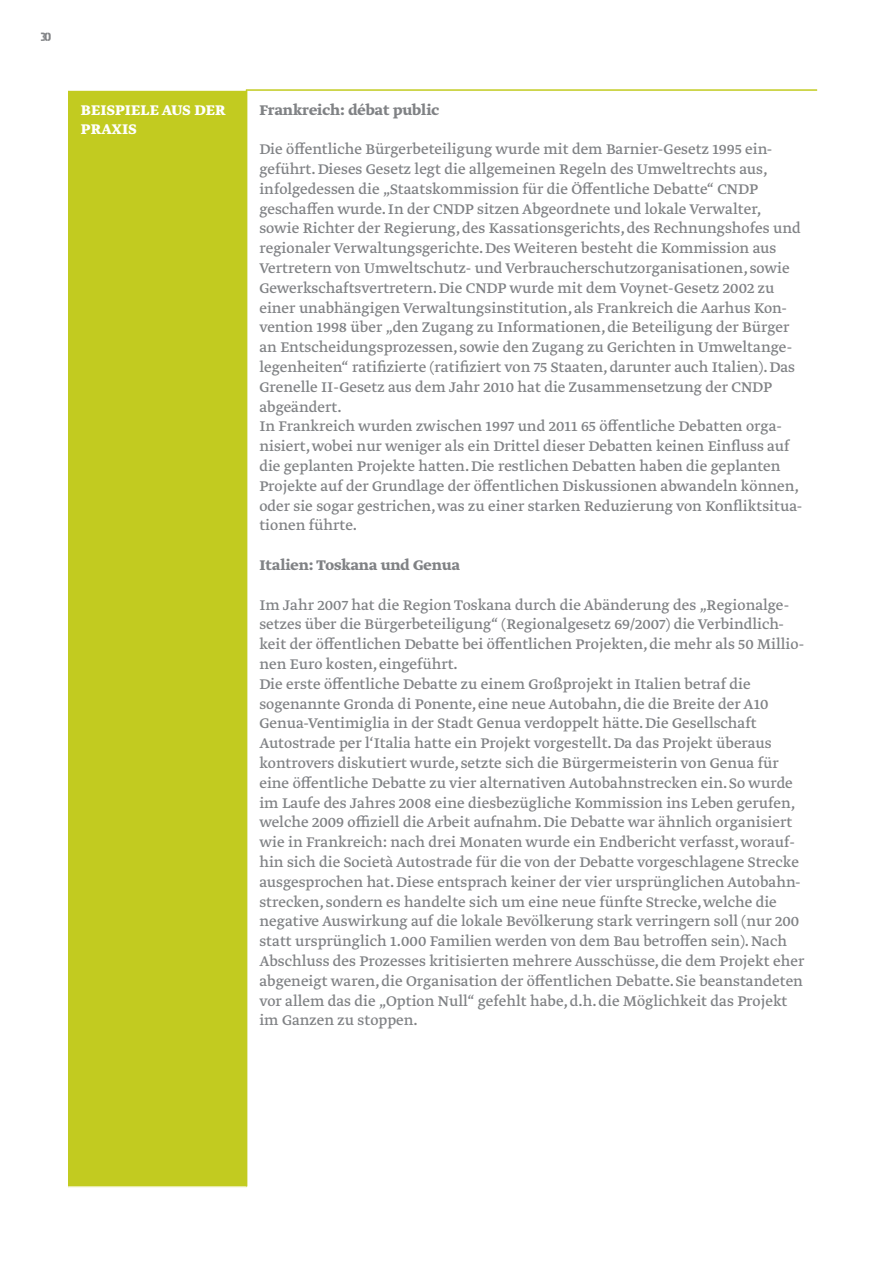
<style>
.page{position:relative;width:893px;height:1263px;background:#fff}
.page>*{position:absolute;margin:0;border:0;box-sizing:border-box;transform-origin:0 0}
.t1{font:16.5px/19.8px "Greta Text";color:#808285}
.t2{font:700 16.5px "Greta Text";color:#808285}
.t3{font:700 16.5px/19.8px "Greta Text";letter-spacing:.01em;color:#fff}
.t4{font:12px "Captureit";color:#808285}
</style>
<div class="page">
<div style="left:68px;top:90px;width:179px;height:1097px;background:#c2cb20"></div>
<hr style="left:68px;top:89px;width:178px;height:2px;background:#fff">
<hr style="left:68px;top:1186px;width:179px;height:2px;background:#fff">
<hr style="left:246px;top:89px;width:571px;height:2px;background:#c2cb20">
<p class="t4" style="left:41px;top:30px;width:12px">30</p>
<p class="t3" style="left:81px;top:100px;width:147px">BEISPIELE AUS DER<br>PRAXIS</p>
<p class="t2" style="left:259px;top:100px;width:181px">Frankreich: débat public</p>
<p class="t1" style="left:259px;top:140px;width:544px">Die öffentliche Bürgerbeteiligung wurde mit dem Barnier-Gesetz 1995 ein&shy;geführt. Dieses Gesetz legt die allgemeinen Regeln des Umweltrechts aus, infolgedessen die „Staatskommission für die Öffentliche Debatte“ CNDP geschaffen wurde. In der CNDP sitzen Abgeordnete und lokale Verwalter, sowie Richter der Regierung, des Kassationsgerichts, des Rechnungshofes und regionaler Verwaltungsgerichte. Des Weiteren besteht die Kommission aus Vertretern von Umweltschutz- und Verbraucherschutzorganisationen, sowie Gewerkschaftsvertretern. Die CNDP wurde mit dem Voynet-Gesetz 2002 zu einer unabhängigen Verwaltungsinstitution, als Frankreich die Aarhus Kon&shy;vention 1998 über „den Zugang zu Informationen, die Beteiligung der Bürger an Entscheidungsprozessen, sowie den Zugang zu Gerichten in Umweltange&shy;legenheiten“ ratifizierte (ratifiziert von 75 Staaten, darunter auch Italien). Das Grenelle II-Gesetz aus dem Jahr 2010 hat die Zusammensetzung der CNDP abgeändert.<br>In Frankreich wurden zwischen 1997 und 2011 65 öffentliche Debatten orga&shy;nisiert, wobei nur weniger als ein Drittel dieser Debatten keinen Einfluss auf die geplanten Projekte hatten. Die restlichen Debatten haben die geplanten Projekte auf der Grundlage der öffentlichen Diskussionen abwandeln können, oder sie sogar gestrichen, was zu einer starken Reduzierung von Konfliktsitua&shy;tionen führte.</p>
<p class="t2" style="left:259px;top:555px;width:202px">Italien: Toskana und Genua</p>
<p class="t1" style="left:259px;top:596px;width:546px">Im Jahr 2007 hat die Region Toskana durch die Abänderung des „Regionalge&shy;setzes über die Bürgerbeteiligung“ (Regionalgesetz 69/2007) die Verbindlich&shy;keit der öffentlichen Debatte bei öffentlichen Projekten, die mehr als 50 Millio&shy;nen Euro kosten, eingeführt.<br>Die erste öffentliche Debatte zu einem Großprojekt in Italien betraf die sogenannte Gronda di Ponente, eine neue Autobahn, die die Breite der A10<br>Genua-Ventimiglia in der Stadt Genua verdoppelt hätte. Die Gesellschaft Autostrade per l‘Italia hatte ein Projekt vorgestellt. Da das Projekt überaus kontrovers diskutiert wurde, setzte sich die Bürgermeisterin von Genua für eine öffentliche Debatte zu vier alternativen Autobahnstrecken ein. So wurde im Laufe des Jahres 2008 eine diesbezügliche Kommission ins Leben gerufen, welche 2009 offiziell die Arbeit aufnahm. Die Debatte war ähnlich organisiert wie in Frankreich: nach drei Monaten wurde ein Endbericht verfasst, worauf&shy;hin sich die Società Autostrade für die von der Debatte vorgeschlagene Strecke ausgesprochen hat. Diese entsprach keiner der vier ursprünglichen Autobahn&shy;strecken, sondern es handelte sich um eine neue fünfte Strecke, welche die negative Auswirkung auf die lokale Bevölkerung stark verringern soll (nur 200 statt ursprünglich 1.000 Familien werden von dem Bau betroffen sein). Nach Abschluss des Prozesses kritisierten mehrere Ausschüsse, die dem Projekt eher abgeneigt waren, die Organisation der öffentlichen Debatte. Sie beanstandeten vor allem das die „Option Null“ gefehlt habe, d.h. die Möglichkeit das Projekt im Ganzen zu stoppen.</p>
</div>
